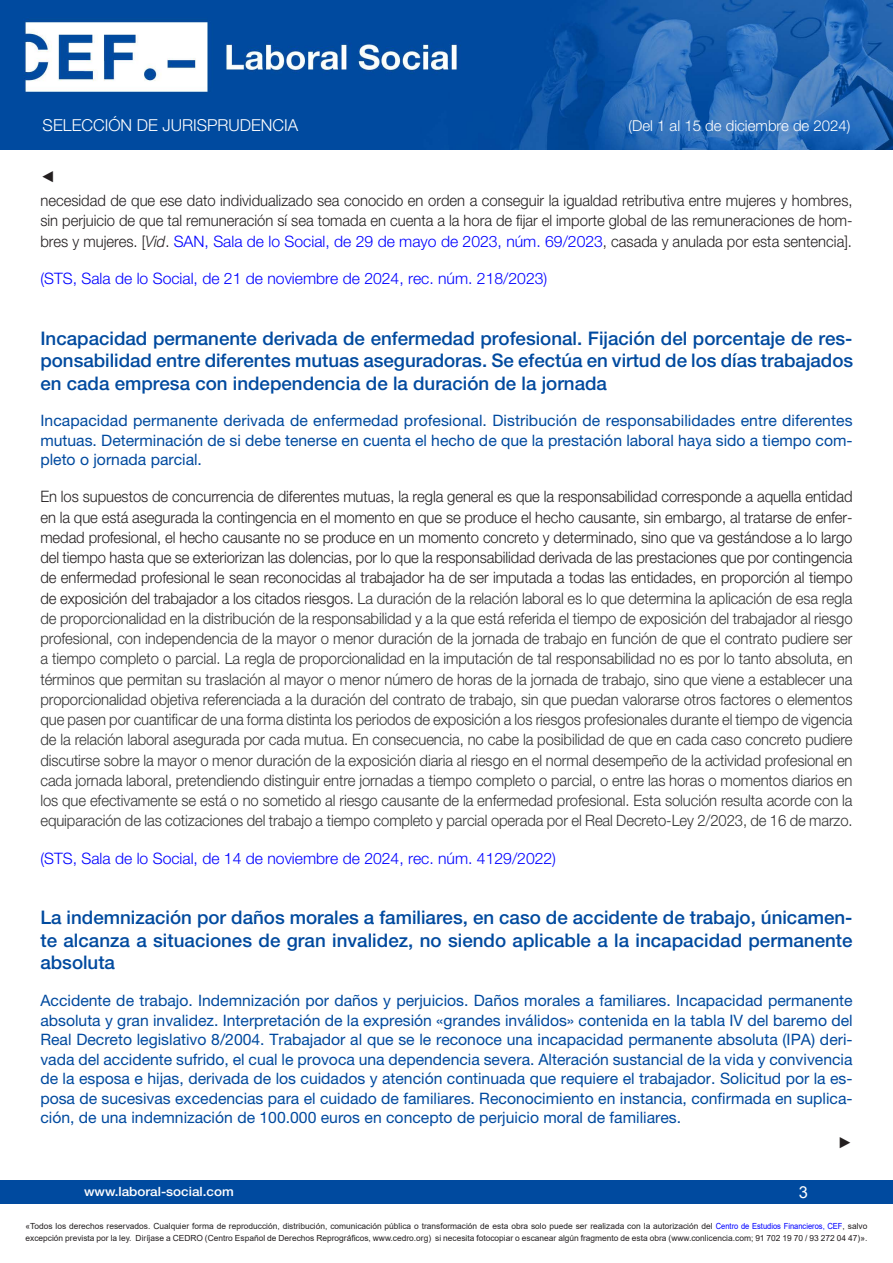
<style>
.page{position:relative;width:893px;height:1263px;background:#fff}
.page>*{position:absolute;margin:0;border:0;box-sizing:border-box;transform-origin:0 0}
.Cabecera_nuevo{font:500 18.75px/22.5px "Helvetica Neue LT Std";color:#004a9f;text-align:justify}
.t1{font:300 16.5px "Helvetica Neue LT Std";color:#fff}
.t2{font:16.5px "Arial";color:#fff}
.Contenido_nuevo{font:300 15.75px/20.2px "Helvetica Neue LT Std";letter-spacing:-.005em;color:#333;text-align:justify;scale:.94 1}
.Subcabecera{font:15.75px/19.5px "Helvetica Neue LT Std";color:#004a9f;text-align:justify}
.Contenido_nuevo-2{font:300 15.75px/20.2px "Helvetica Neue LT Std";color:#231f20;text-align:justify;scale:.94 1}
.Contenido_nuevo-3{font:300 15.75px "Helvetica Neue LT Std";color:#00f}
.Contenido_nuevo-4{font:15.75px "Arial";color:#231f20;scale:.94 1}
.t3{font:300 15px "Helvetica Neue LT Std";color:#fff}
.t4{font:500 12.75px "Helvetica Neue LT Std";color:#fff;scale:1.06 1}
.t5{font:8.4px/12px "Arial";color:#231f20}
.s1{font-style:italic}
.s2{color:#00f}
.s3{color:#231f20}
</style>
<div class="page">
<div style="left:0;top:1180px;width:893px;height:23px;background:#004a9f"></div>
<img style="left:0;top:0;width:893px;height:149px">
<p class="t1" style="left:43px;top:115px;width:257px">SELECCIÓN DE JURISPRUDENCIA</p>
<p class="t3" style="left:628px;top:117px;width:224px">(Del 1 al 15 de diciembre de 2024)</p>
<p class="Contenido_nuevo-4" style="left:40px;top:165px;width:17px">◄</p>
<p class="Contenido_nuevo-2" style="left:40px;top:190px;width:865px">necesidad de que ese dato individualizado sea conocido en orden a conseguir la igualdad retributiva entre mujeres y hombres, sin perjuicio de que tal remuneración sí sea tomada en cuenta a la hora de fijar el importe global de las remuneraciones de hom&shy;bres y mujeres. [<span class="s1">Vid</span>. <span class="s2">SAN, Sala de lo Social, de 29 de mayo de 2023, núm. 69/2023</span>, casada y anulada por esta sentencia].</p>
<p class="Contenido_nuevo-3" style="left:40px;top:269px;width:508px">(STS, Sala de lo Social, de 21 de noviembre de 2024, rec. núm. 218/2023)</p>
<p class="Cabecera_nuevo" style="left:40px;top:326px;width:814px">Incapacidad permanente derivada de enfermedad profesional. Fijación del porcentaje de res&shy;ponsabilidad entre diferentes mutuas aseguradoras. Se efectúa en virtud de los días trabajados en cada empresa con independencia de la duración de la jornada</p>
<p class="Subcabecera" style="left:40px;top:411px;width:814px">Incapacidad permanente derivada de enfermedad profesional. Distribución de responsabilidades entre diferentes mutuas. Determinación de si debe tenerse en cuenta el hecho de que la prestación laboral haya sido a tiempo com&shy;pleto o jornada parcial.</p>
<p class="Contenido_nuevo" style="left:40px;top:486px;width:866px"><span class="s3">En los supuestos de concurrencia de diferentes mutuas, la regla general es que la responsabilidad corresponde a aquella entidad en la que está asegurada la contingencia en el momento en que se produce el hecho causante, sin embargo, al tratarse de enfer&shy;medad profesional, el hecho causante no se produce en un momento concreto y determinado, sino que va gestándose a lo largo del tiempo hasta que se exteriorizan las dolencias, por lo que la responsabilidad derivada de las prestaciones que por contingencia de enfermedad profesional le sean reconocidas al trabajador ha de ser imputada a todas las entidades, en proporción al tiempo de exposición del trabajador a los citados riesgos.</span> La duración de la relación laboral es lo que determina la aplicación de esa regla de proporcionalidad en la distribución de la responsabilidad y a la que está referida el tiempo de exposición del trabajador al riesgo profesional, con independencia de la mayor o menor duración de la jornada de trabajo en función de que el contrato pudiere ser a tiempo completo o parcial. La regla de proporcionalidad en la imputación de tal responsabilidad no es por lo tanto absoluta, en términos que permitan su traslación al mayor o menor número de horas de la jornada de trabajo, sino que viene a establecer una proporcionalidad objetiva referenciada a la duración del contrato de trabajo, sin que puedan valorarse otros factores o elementos que pasen por cuantificar de una forma distinta los periodos de exposición a los riesgos profesionales durante el tiempo de vigencia de la relación laboral asegurada por cada mutua. En consecuencia, no cabe la posibilidad de que en cada caso concreto pudiere discutirse sobre la mayor o menor duración de la exposición diaria al riesgo en el normal desempeño de la actividad profesional en cada jornada laboral, pretendiendo distinguir entre jornadas a tiempo completo o parcial, o entre las horas o momentos diarios en los que efectivamente se está o no sometido al riesgo causante de la enfermedad profesional. Esta solución resulta acorde con la equiparación de las cotizaciones del trabajo a tiempo completo y parcial operada por el Real Decreto-Ley 2/2023, de 16 de marzo.</p>
<p class="Contenido_nuevo-3" style="left:40px;top:848px;width:517px">(STS, Sala de lo Social, de 14 de noviembre de 2024, rec. núm. 4129/2022)</p>
<p class="Cabecera_nuevo" style="left:40px;top:906px;width:814px">La indemnización por daños morales a familiares, en caso de accidente de trabajo, únicamen&shy;te alcanza a situaciones de gran invalidez, no siendo aplicable a la incapacidad permanente absoluta</p>
<p class="Subcabecera" style="left:40px;top:990px;width:814px">Accidente de trabajo. Indemnización por daños y perjuicios. Daños morales a familiares. Incapacidad permanente absoluta y gran invalidez. Interpretación de la expresión «grandes inválidos» contenida en la tabla IV del baremo del Real Decreto legislativo 8/2004. Trabajador al que se le reconoce una incapacidad permanente absoluta (IPA) deri&shy;vada del accidente sufrido, el cual le provoca una dependencia severa. Alteración sustancial de la vida y convivencia de la esposa e hijas, derivada de los cuidados y atención continuada que requiere el trabajador. Solicitud por la es&shy;posa de sucesivas excedencias para el cuidado de familiares. Reconocimiento en instancia, confirmada en suplica&shy;ción, de una indemnización de 100.000 euros en concepto de perjuicio moral de familiares.</p>
<p class="Contenido_nuevo-4" style="left:838px;top:1131px;width:17px">►</p>
<p class="t4" style="left:84px;top:1184px;width:143px">www.laboral-social.com</p>
<p class="t2" style="left:799px;top:1180px;width:11px">3</p>
<p class="t5" style="left:26px;top:1220px;width:843px">«Todos los derechos reservados. Cualquier forma de reproducción, distribución, comunicación pública o transformación de esta obra solo puede ser realizada con la autorización del <span class="s2">Centro de Estudios Financieros, CEF</span>, salvo excepción prevista por la ley. Diríjase a CEDRO (Centro Español de Derechos Reprográficos, www.cedro.org) si necesita fotocopiar o escanear algún fragmento de esta obra (www.conlicencia.com; 91 702 19 70 / 93 272 04 47)».</p>
</div>
